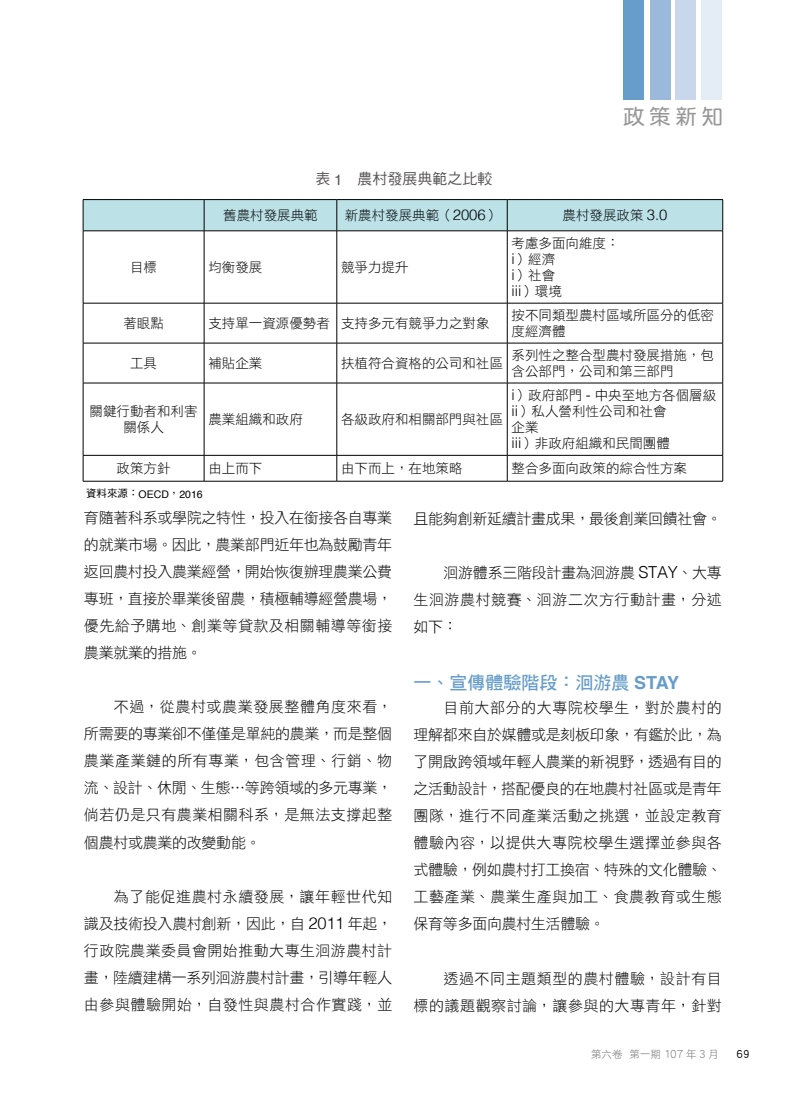
<style>
.page{position:relative;width:808px;height:1106px;background:#fff}
.page>*{position:absolute;margin:0;border:0;box-sizing:border-box;transform-origin:0 0}
.t1{font:21px "DF Yuan Std W7";color:#999899}
.t2{font:18px "DF Hei Std W7";color:#669dcb}
.t3{font:15px/27px "DF Hei Std W3";letter-spacing:.03em;color:#000;text-align:justify}
.t4{font:15px "DF Hei Std W3";letter-spacing:-.02em;color:#000}
.t5{font:15px "DF Hei Std W5";color:#5a5757}
.t6{font:300 14.85px "Helvetica";color:#000}
.t7{font:13.5px/16.2px "DF Hei Std W3";color:#000}
.t8{font:12px "DF Hei Std W5";color:#000}
.t9{font:10.5px "Helvetica";color:#000}
.t10{font:10.5px "DF Hei Std W3";color:#727171}
.s1{font-family:"Helvetica"}
.s2{font-family:"Helvetica";font-weight:300;font-size:14.85px}
.s3{font-family:"DF Hei Std W3";font-weight:400;font-size:13.5px}
.s4{font-family:"DF Hei Std W5"}
.s5{font-family:"Helvetica";font-weight:300;font-size:16.5px}
.s6{font-family:"Helvetica";font-weight:700}
.s7{font-size:12px}
</style>
<div class="page">
<div style="left:84px;top:200px;width:638px;height:30px;background:#bce2e8"></div>
<svg style="left:84px;top:231px;width:638px;height:250px"></svg>
<hr style="left:204px;top:231px;width:1px;height:72px;background:#000">
<hr style="left:337px;top:231px;width:1px;height:72px;background:#000">
<hr style="left:507px;top:231px;width:1px;height:72px;background:#000">
<hr style="left:722px;top:231px;width:1px;height:72px;background:#000">
<hr style="left:204px;top:303px;width:1px;height:40px;background:#000">
<hr style="left:337px;top:303px;width:1px;height:40px;background:#000">
<hr style="left:507px;top:303px;width:1px;height:40px;background:#000">
<hr style="left:722px;top:303px;width:1px;height:40px;background:#000">
<hr style="left:204px;top:343px;width:1px;height:40px;background:#000">
<hr style="left:337px;top:343px;width:1px;height:40px;background:#000">
<hr style="left:507px;top:343px;width:1px;height:40px;background:#000">
<hr style="left:722px;top:343px;width:1px;height:40px;background:#000">
<hr style="left:204px;top:383px;width:1px;height:72px;background:#000">
<hr style="left:337px;top:383px;width:1px;height:72px;background:#000">
<hr style="left:507px;top:383px;width:1px;height:72px;background:#000">
<hr style="left:722px;top:383px;width:1px;height:72px;background:#000">
<svg style="left:204px;top:456px;width:1px;height:25px"></svg>
<svg style="left:337px;top:456px;width:1px;height:25px"></svg>
<svg style="left:507px;top:456px;width:1px;height:25px"></svg>
<svg style="left:722px;top:456px;width:1px;height:25px"></svg>
<hr style="left:83px;top:303px;width:121px;height:1px;background:#000">
<hr style="left:204px;top:303px;width:133px;height:1px;background:#000">
<hr style="left:337px;top:303px;width:170px;height:1px;background:#000">
<hr style="left:507px;top:303px;width:216px;height:1px;background:#000">
<hr style="left:83px;top:343px;width:121px;height:1px;background:#000">
<hr style="left:204px;top:343px;width:133px;height:1px;background:#000">
<hr style="left:337px;top:343px;width:170px;height:1px;background:#000">
<hr style="left:507px;top:343px;width:216px;height:1px;background:#000">
<hr style="left:83px;top:383px;width:121px;height:1px;background:#000">
<hr style="left:204px;top:383px;width:133px;height:1px;background:#000">
<hr style="left:337px;top:383px;width:170px;height:1px;background:#000">
<hr style="left:507px;top:383px;width:216px;height:1px;background:#000">
<hr style="left:83px;top:455px;width:121px;height:1px;background:#000">
<hr style="left:204px;top:455px;width:133px;height:1px;background:#000">
<hr style="left:337px;top:455px;width:170px;height:1px;background:#000">
<hr style="left:507px;top:455px;width:216px;height:1px;background:#000">
<hr style="left:83px;top:481px;width:121px;height:1px;background:#000">
<hr style="left:204px;top:481px;width:133px;height:1px;background:#000">
<hr style="left:337px;top:481px;width:170px;height:1px;background:#000">
<hr style="left:507px;top:481px;width:216px;height:1px;background:#000">
<hr style="left:83px;top:199px;width:121px;height:1px;background:#000">
<hr style="left:204px;top:199px;width:133px;height:1px;background:#000">
<hr style="left:337px;top:199px;width:170px;height:1px;background:#000">
<hr style="left:507px;top:199px;width:216px;height:1px;background:#000">
<hr style="left:83px;top:200px;width:1px;height:31px;background:#000">
<hr style="left:204px;top:200px;width:1px;height:31px;background:#000">
<hr style="left:337px;top:200px;width:1px;height:31px;background:#000">
<hr style="left:507px;top:200px;width:1px;height:31px;background:#000">
<hr style="left:722px;top:200px;width:1px;height:31px;background:#000">
<hr style="left:83px;top:230px;width:121px;height:1px;background:#000">
<hr style="left:204px;top:230px;width:133px;height:1px;background:#000">
<hr style="left:337px;top:230px;width:170px;height:1px;background:#000">
<hr style="left:507px;top:230px;width:216px;height:1px;background:#000">
<hr style="left:83px;top:231px;width:1px;height:72px;background:#000">
<hr style="left:83px;top:303px;width:1px;height:40px;background:#000">
<hr style="left:83px;top:343px;width:1px;height:40px;background:#000">
<hr style="left:83px;top:383px;width:1px;height:72px;background:#000">
<svg style="left:83px;top:455px;width:1px;height:26px"></svg>
<div style="left:623px;top:0;width:20px;height:100px;background:#669dcb"></div>
<div style="left:675px;top:0;width:21px;height:100px;background:#c8d7eb"></div>
<div style="left:650px;top:0;width:20px;height:100px;background:#9ab9db"></div>
<div style="left:701px;top:0;width:21px;height:100px;background:#e4ecf6"></div>
<h1 class="t1" style="left:623px;top:105px;width:101px">政策新知</h1>
<p class="t5" style="left:315px;top:171px;width:179px">表 <span class="s1">1</span>　農村發展典範之比較</p>
<p class="t7" style="left:223px;top:207px;width:96px">舊農村發展典範</p>
<p class="t7" style="left:345px;top:207px;width:156px">新農村發展典範（<span class="s2">2006</span>）</p>
<p class="t7" style="left:562px;top:207px;width:107px">農村發展政策 <span class="s2">3.0</span></p>
<p class="t7" style="left:130px;top:259px;width:28px">目標</p>
<p class="t7" style="left:208px;top:259px;width:55px">均衡發展</p>
<p class="t7" style="left:341px;top:259px;width:69px">競爭力提升</p>
<p class="t7" style="left:511px;top:234px;width:110px">考慮多面向維度：<span class="s2">i</span>）經濟<br><span class="s2">i</span>）社會</p>
<p class="t6" style="left:511px;top:285px;width:52px">iii<span class="s3">）環境</span></p>
<p class="t7" style="left:123px;top:315px;width:42px">著眼點</p>
<p class="t7" style="left:208px;top:315px;width:283px">支持單一資源優勢者 支持多元有競爭力之對象</p>
<p class="t7" style="left:511px;top:307px;width:204px">按不同類型農村區域所區分的低密度經濟體</p>
<p class="t7" style="left:130px;top:355px;width:28px">工具</p>
<p class="t7" style="left:208px;top:355px;width:55px">補貼企業</p>
<p class="t7" style="left:341px;top:355px;width:163px">扶植符合資格的公司和社區</p>
<p class="t7" style="left:511px;top:346px;width:204px">系列性之整合型農村發展措施，包含公部門，公司和第三部門</p>
<p class="t7" style="left:90px;top:403px;width:109px;text-align:center">關鍵行動者和利害關係人</p>
<p class="t7" style="left:208px;top:411px;width:96px">農業組織和政府</p>
<p class="t7" style="left:341px;top:411px;width:163px">各級政府和相關部門與社區</p>
<p class="t7" style="left:511px;top:386px;width:206px"><span class="s2">i</span>）政府部門 <span class="s2">-</span> 中央至地方各個層級<span class="s2">ii</span>）私人營利性公司和社會<br>企業<br><span class="s2">iii</span>）非政府組織和民間團體</p>
<p class="t7" style="left:117px;top:460px;width:55px">政策方針</p>
<p class="t7" style="left:208px;top:460px;width:55px">由上而下</p>
<p class="t7" style="left:341px;top:460px;width:123px">由下而上，在地策略</p>
<p class="t7" style="left:511px;top:460px;width:177px">整合多面向政策的綜合性方案</p>
<p class="t9" style="left:86px;top:489px;width:118px"><span class="s4">資料來源：</span>OECD<span class="s4">，</span>2016</p>
<p class="t3" style="left:84px;top:504px;width:310px">育隨著科系或學院之特性，投入在銜接各自專業的就業市場。因此，農業部門近年也為鼓勵青年返回農村投入農業經營，開始恢復辦理農業公費專班，直接於畢業後留農，積極輔導經營農場，優先給予購地、創業等貸款及相關輔導等銜接農業就業的措施。</p>
<p class="t3" style="left:84px;top:693px;width:310px;text-indent:30px">不過，從農村或農業發展整體角度來看，所需要的專業卻不僅僅是單純的農業，而是整個農業產業鏈的所有專業，包含管理、行銷、物流、設計、休閒、生態⋯等跨領域的多元專業，倘若仍是只有農業相關科系，是無法支撐起整個農村或農業的改變動能。</p>
<p class="t3" style="left:84px;top:882px;width:310px;text-indent:30px">為了能促進農村永續發展，讓年輕世代知識及技術投入農村創新，因此，自 <span class="s5">2011</span> 年起，行政院農業委員會開始推動大專生洄游農村計畫，陸續建構一系列洄游農村計畫，引導年輕人由參與體驗開始，自發性與農村合作實踐，並</p>
<p class="t4" style="left:414px;top:511px;width:310px">且能夠創新延續計畫成果，最後創業回饋社會。</p>
<p class="t3" style="left:413px;top:559px;width:310px;text-indent:30px">洄游體系三階段計畫為洄游農 <span class="s5">STAY</span>、大專生洄游農村競賽、洄游二次方行動計畫，分述如下：</p>
<p class="t2" style="left:414px;top:672px;width:267px">一、宣傳體驗階段：洄游農 <span class="s6">STAY</span></p>
<p class="t3" style="left:414px;top:694px;width:310px;text-indent:30px">目前大部分的大專院校學生，對於農村的理解都來自於媒體或是刻板印象，有鑑於此，為了開啟跨領域年輕人農業的新視野，透過有目的之活動設計，搭配優良的在地農村社區或是青年團隊，進行不同產業活動之挑選，並設定教育體驗內容，以提供大專院校學生選擇並參與各式體驗，例如農村打工換宿、特殊的文化體驗、工藝產業、農業生產與加工、食農教育或生態保育等多面向農村生活體驗。</p>
<p class="t3" style="left:414px;top:964px;width:310px;text-align:right">透過不同主題類型的農村體驗，設計有目<br>標的議題觀察討論，讓參與的大專青年，針對</p>
<p class="t10" style="left:591px;top:1048px;width:129px">第六卷 第一期 <span class="s7">107</span> 年 <span class="s7">3</span> 月</p>
<p class="t8" style="left:736px;top:1047px;width:15px">69</p>
</div>
